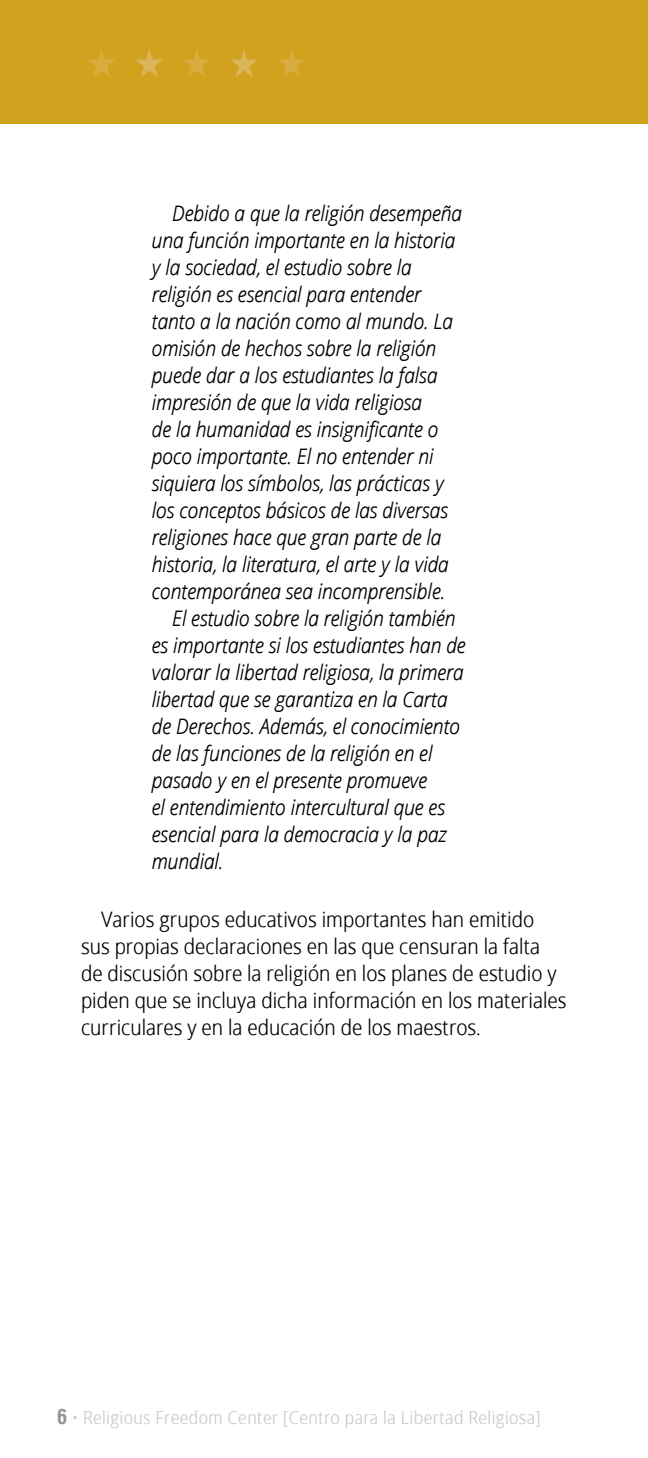
<style>
.page{position:relative;width:648px;height:1458px;background:#fff}
.page>*{position:absolute;margin:0;border:0;box-sizing:border-box;transform-origin:0 0}
.Quote_2{font:italic 21.38px/27px "Zoram Condlds Lat";color:#000}
.Body_2_first{font:21.38px/27px "Zoram Condlds Lat";color:#000}
.t1{font:18px "Zoram Condlds Lat";letter-spacing:.02em;color:#c7c8ca}
.s1{font-family:"Helveticalds Lat";font-weight:700;font-stretch:condensed;font-size:20.25px;color:#939598}
</style>
<div class="page">
<div style="left:0;top:0;width:648px;height:123px;background:#d1a21e"></div>
<svg style="left:88px;top:49px;width:27px;height:28px"></svg>
<svg style="left:135px;top:49px;width:28px;height:28px"></svg>
<svg style="left:183px;top:49px;width:27px;height:28px"></svg>
<svg style="left:230px;top:49px;width:28px;height:28px"></svg>
<svg style="left:278px;top:49px;width:27px;height:28px"></svg>
<p class="Quote_2" style="left:152px;top:200px;width:312px;text-indent:20px">Debido a que la religión desempeña una función importante en la historia y la sociedad, el estudio sobre la religión es esencial para entender tanto a la nación como al mundo. La omisión de hechos sobre la religión puede dar a los estudiantes la falsa impresión de que la vida religiosa<br>de la humanidad es insignificante o poco importante. El no entender ni siquiera los símbolos, las prácticas y los conceptos básicos de las diversas religiones hace que gran parte de la historia, la literatura, el arte y la vida contemporánea sea incomprensible.</p>
<p class="Quote_2" style="left:152px;top:605px;width:315px;text-indent:20px">El estudio sobre la religión también es importante si los estudiantes han de valorar la libertad religiosa, la primera libertad que se garantiza en la Carta de Derechos. Además, el conocimiento de las funciones de la religión en el pasado y en el presente promueve<br>el entendimiento intercultural que es esencial para la democracia y la paz mundial.</p>
<p class="Body_2_first" style="left:81px;top:906px;width:487px;text-indent:20px">Varios grupos educativos importantes han emitido sus propias declaraciones en las que censuran la falta de discusión sobre la religión en los planes de estudio y piden que se incluya dicha información en los materiales curriculares y en la educación de los maestros.</p>
<p class="t1" style="left:57px;top:1404px;width:485px"><span class="s1">6</span> • Religious Freedom Center [Centro para la Libertad Religiosa]</p>
</div>
